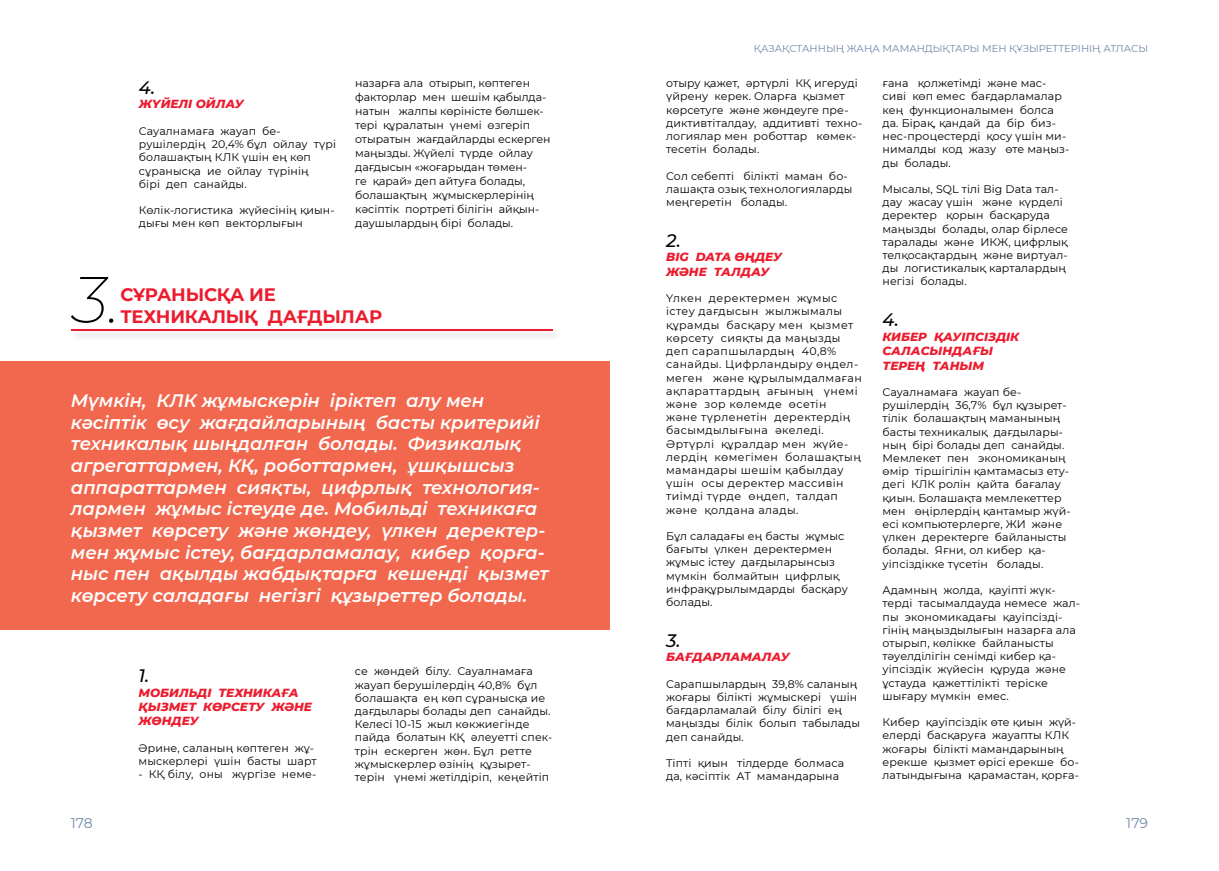
<style>
.page{position:relative;width:1219px;height:871px;background:#fff}
.page>*{position:absolute;margin:0;border:0;box-sizing:border-box;transform-origin:0 0}
.t1{font:italic 200 65.1px "Montserrat";color:#000}
.t2{font:italic 600 18px/21.6px "Montserrat";color:#fff}
.t3{font:700 18px/21.6px "Montserrat";letter-spacing:-.01em;color:#ec1c2f}
.t4{font:italic 500 18px "Montserrat";color:#000}
.t5{font:14px "Montserrat";color:#7287ab}
.t6{font:italic 800 12px/14.4px "Montserrat";color:#ec1c2f}
.t7{font:11px/13.2px "Montserrat";letter-spacing:.01em;color:#000}
.t8{font:11px/13.2px "Montserrat";letter-spacing:.04em;color:#000}
.t9{font:10px "Montserrat";color:#7287ab}
</style>
<div class="page">
<div style="left:70px;top:328px;width:493px;height:13px;background:#f4f5f5"></div>
<hr style="left:71px;top:329px;width:482px;height:2px;background:#ed1c2f">
<div style="left:0;top:361px;width:609px;height:268px;background:#f2684f"></div>
<h2 class="t4" style="left:139px;top:75px;width:18px">4.</h2>
<p class="t6" style="left:139px;top:96px;width:106px">ЖҮЙЕЛІ ОЙЛАУ</p>
<p class="t7" style="left:139px;top:124px;width:199px">Сауалнамаға жауап бе&shy;рушілердің 20,4% бұл ойлау түрі болашақтың КЛК үшін ең көп сұранысқа ие ойлау түрінің<br>бірі деп санайды.</p>
<p class="t7" style="left:139px;top:203px;width:197px">Көлік-логистика жүйесінің қиын&shy;дығы мен көп векторлығын</p>
<p class="t7" style="left:355px;top:76px;width:197px;line-height:14px">назарға ала отырып, көптеген факторлар мен шешім қабылда&shy;натын жалпы көріністе бөлшек&shy;тері құралатын үнемі өзгеріп отыратын жағдайларды ескерген маңызды. Жүйелі түрде ойлау дағдысын «жоғарыдан төмен-<br>ге қарай» деп айтуға болады, болашақтың жұмыскерлерінің кәсіптік портреті білігін айқын&shy;даушылардың бірі болады.</p>
<h1 class="t1" style="left:72px;top:255px;width:50px">3.</h1>
<h2 class="t3" style="left:120px;top:283px;width:263px">СҰРАНЫСҚА ИЕ<br>ТЕХНИКАЛЫҚ ДАҒДЫЛАР</h2>
<p class="t2" style="left:71px;top:389px;width:479px">Мүмкін, КЛК жұмыскерін іріктеп алу мен кәсіптік өсу жағдайларының басты критерийі техникалық шыңдалған болады. Физикалық агрегаттармен, КҚ, роботтармен, ұшқышсыз аппараттармен сияқты, цифрлық технология&shy;лармен жұмыс істеуде де. Мобильді техникаға қызмет көрсету және жөндеу, үлкен деректер&shy;мен жұмыс істеу, бағдарламалау, кибер қорға&shy;ныс пен ақылды жабдықтарға кешенді қызмет көрсету саладағы негізгі құзыреттер болады.</p>
<h2 class="t4" style="left:139px;top:663px;width:12px">1.</h2>
<p class="t6" style="left:139px;top:684px;width:175px">МОБИЛЬДІ ТЕХНИКАҒА<br>ҚЫЗМЕТ КӨРСЕТУ ЖӘНЕ<br>ЖӨНДЕУ</p>
<p class="t7" style="left:139px;top:740px;width:180px">Әрине, саланың көптеген жұ&shy;мыскерлері үшін басты шарт</p>
<p class="t7" style="left:139px;top:767px;width:179px">- КҚ білу, оны жүргізе неме-</p>
<p class="t7" style="left:355px;top:664px;width:199px">се жөндей білу. Сауалнамаға жауап берушілердің 40,8% бұл болашақта ең көп сұранысқа ие дағдылары болады деп санайды.<br>Келесі 10-15 жыл көкжиегінде пайда болатын КҚ әлеуетті спек&shy;трін ескерген жөн. Бұл ретте жұмыскерлер өзінің құзырет&shy;терін үнемі жетілдіріп, кеңейтіп</p>
<p class="t9" style="left:754px;top:42px;width:396px">ҚАЗАҚСТАННЫҢ ЖАҢА МАМАНДЫҚТАРЫ МЕН ҚҰЗЫРЕТТЕРІНІҢ АТЛАСЫ</p>
<p class="t7" style="left:666px;top:76px;width:198px">отыру қажет, әртүрлі КҚ игеруді үйрену керек. Оларға қызмет көрсетуге және жөндеуге пре&shy;диктивтіталдау, аддитивті техно&shy;логиялар мен роботтар көмек&shy;тесетін болады.</p>
<p class="t7" style="left:666px;top:169px;width:188px">Сол себепті білікті маман бо&shy;лашақта озық технологияларды меңгеретін болады.</p>
<h2 class="t4" style="left:666px;top:228px;width:16px">2.</h2>
<p class="t6" style="left:666px;top:249px;width:117px">BIG DATA ӨҢДЕУ<br>ЖӘНЕ ТАЛДАУ</p>
<p class="t8" style="left:666px;top:291px;width:197px">Үлкен деректермен жұмыс істеу дағдысын жылжымалы құрамды басқару мен қызмет көрсету сияқты да маңызды деп сарапшылардың 40,8% санайды. Цифрландыру өңдел&shy;меген және құрылымдалмаған ақпараттардың ағының үнемі және зор көлемде өсетін<br>және түрленетін деректердің басымдылығына әкеледі.<br>Әртүрлі құралдар мен жүйе&shy;лердің көмегімен болашақтың мамандары шешім қабылдау үшін осы деректер массивін тиімді түрде өңдеп, талдап және қолдана алады.</p>
<p class="t7" style="left:666px;top:529px;width:183px">Бұл саладағы ең басты жұмыс бағыты үлкен деректермен жұмыс істеу дағдыларынсыз мүмкін болмайтын цифрлық инфрақұрылымдарды басқару болады.</p>
<h2 class="t4" style="left:666px;top:627px;width:16px">3.</h2>
<p class="t6" style="left:666px;top:649px;width:125px">БАҒДАРЛАМАЛАУ</p>
<p class="t7" style="left:666px;top:676px;width:195px">Сарапшылардың 39,8% саланың жоғары білікті жұмыскері үшін бағдарламалай білу білігі ең маңызды білік болып табылады деп санайды.</p>
<p class="t7" style="left:666px;top:755px;width:179px">Тіпті қиын тілдерде болмаса да, кәсіптік АТ мамандарына</p>
<p class="t7" style="left:882px;top:76px;width:188px">ғана қолжетімді және мас&shy;сиві көп емес бағдарламалар кең функционалымен болса да. Бірақ, қандай да бір биз&shy;нес-процестерді қосу үшін ми&shy;нималды код жазу өте маңыз&shy;ды болады.</p>
<p class="t7" style="left:882px;top:182px;width:187px">Мысалы, SQL тілі Big Data тал&shy;дау жасау үшін және күрделі деректер қорын басқаруда маңызды болады, олар бірлесе таралады және ИКЖ, цифрлық телқосақтардың және виртуал&shy;ды логистикалық карталардың негізі болады.</p>
<h2 class="t4" style="left:882px;top:307px;width:18px">4.</h2>
<p class="t6" style="left:882px;top:328px;width:138px">КИБЕР ҚАУІПСІЗДІК<br>САЛАСЫНДАҒЫ<br>ТЕРЕҢ ТАНЫМ</p>
<p class="t7" style="left:882px;top:385px;width:190px">Сауалнамаға жауап бе&shy;рушілердің 36,7% бұл құзырет&shy;тілік болашақтың маманының басты техникалық дағдылары&shy;ның бірі болады деп санайды.<br>Мемлекет пен экономиканың өмір тіршігілін қамтамасыз ету&shy;дегі КЛК ролін қайта бағалау қиын. Болашақта мемлекеттер мен өңірлердің қантамыр жүй&shy;есі компьютерлерге, ЖИ және үлкен деректерге байланысты болады. Яғни, ол кибер қа&shy;уіпсіздікке түсетін болады.</p>
<p class="t7" style="left:882px;top:583px;width:199px">Адамның жолда, қауіпті жүк&shy;терді тасымалдауда немесе жал&shy;пы экономикадағы қауіпсізді&shy;гінің маңыздылығын назарға ала отырып, көлікке байланысты тәуелділігін сенімді кибер қа&shy;уіпсіздік жүйесін құруда және ұстауда қажеттілікті теріске шығару мүмкін емес.</p>
<p class="t7" style="left:882px;top:715px;width:198px">Кибер қауіпсіздік өте қиын жүй&shy;елерді басқаруға жауапты КЛК жоғары білікті мамандарының ерекше қызмет өрісі ерекше бо&shy;латындығына қарамастан, қорға-</p>
<p class="t5" style="left:71px;top:812px;width:23px">178</p>
<p class="t5" style="left:1126px;top:812px;width:23px">179</p>
</div>
